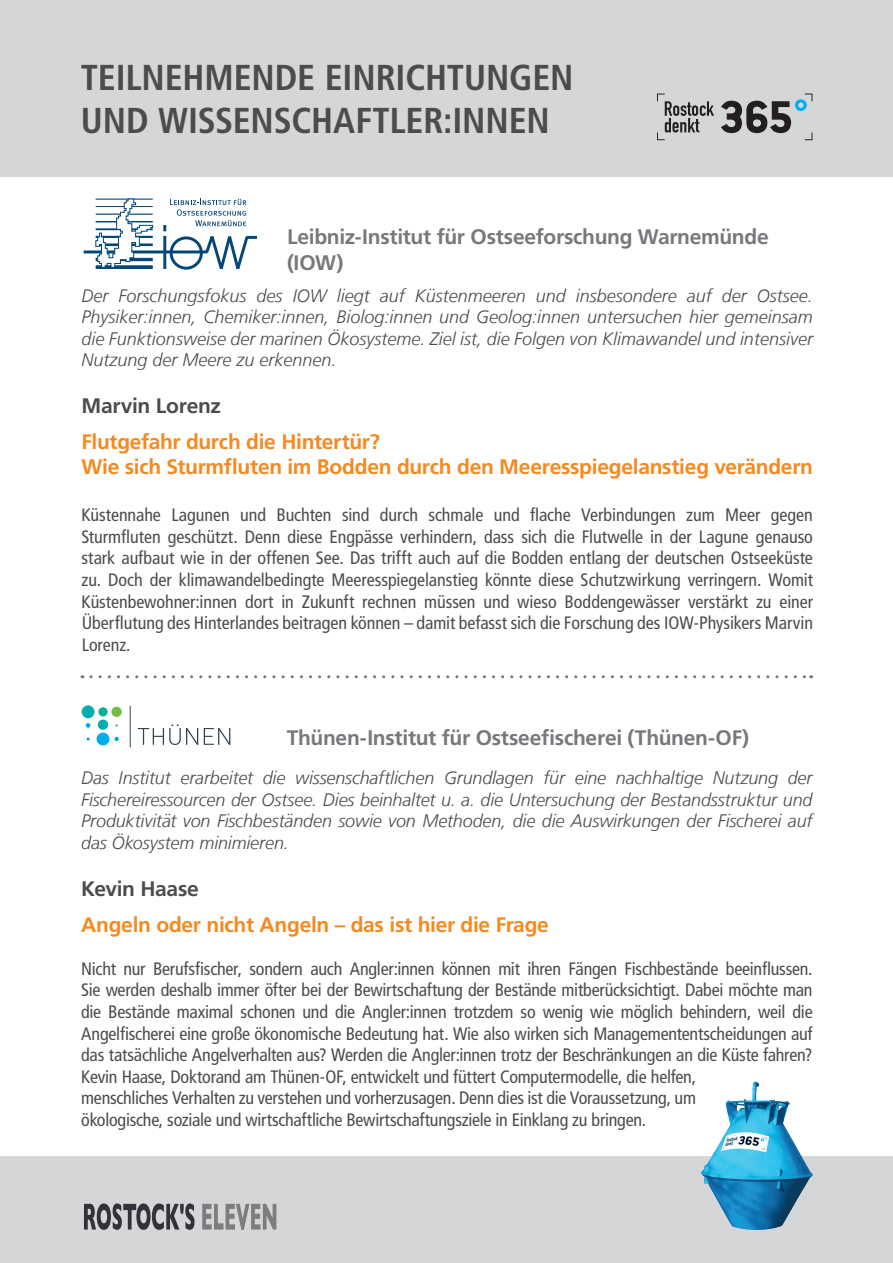
<style>
.page{position:relative;width:893px;height:1263px;background:#fff}
.page>*{position:absolute;margin:0;border:0;box-sizing:border-box;transform-origin:0 0}
.t1{font:700 condensed 36px/43.2px "Frutiger LT Com";letter-spacing:-.005em;color:#4b4c4d}
.t2{font:700 21px/25.2px "Frutiger LT Com";letter-spacing:-.015em;color:#f6891f}
.t3{font:700 21px/25.2px "Frutiger LT Com";letter-spacing:-.015em;color:#76787b}
.t4{font:700 21px "Frutiger LT Com";letter-spacing:-.015em;color:#4b4c4d}
.t5{font:condensed 18px/21.6px "Frutiger LT Com";letter-spacing:-.015em;color:#4b4c4d}
.t6{font:italic 300 18px/21.6px "Frutiger LT Com";color:#4b4c4d;text-align:justify}
</style>
<div class="page">
<div style="left:0;top:0;width:893px;height:176px;background:#d5d6d8"></div>
<div style="left:0;top:1156px;width:893px;height:107px;background:#d5d6d8"></div>
<svg style="left:657px;top:94px;width:57px;height:46px"></svg>
<svg style="left:721px;top:94px;width:91px;height:46px"></svg>
<svg style="left:84px;top:1203px;width:111px;height:27px"></svg>
<svg style="left:202px;top:1204px;width:74px;height:26px"></svg>
<img style="left:700px;top:1081px;width:113px;height:149px">
<svg style="left:91px;top:675px;width:721px;height:3px"></svg>
<svg style="left:204px;top:728px;width:26px;height:17px"></svg>
<svg style="left:138px;top:724px;width:60px;height:21px"></svg>
<hr style="left:130px;top:706px;width:1px;height:41px;background:#33444d">
<div style="left:111px;top:707px;width:11px;height:10px;background:#71bf44;border-radius:50%"></div>
<div style="left:98px;top:707px;width:10px;height:9px;background:#0ab38d;border-radius:50%"></div>
<div style="left:98px;top:719px;width:10px;height:11px;background:#00afad;border-radius:50%"></div>
<div style="left:97px;top:732px;width:12px;height:13px;background:#00aeef;border-radius:50%"></div>
<div style="left:82px;top:705px;width:13px;height:13px;background:#00afad;border-radius:50%"></div>
<svg style="left:86px;top:723px;width:4px;height:5px"></svg>
<svg style="left:115px;top:737px;width:4px;height:4px"></svg>
<svg style="left:83px;top:199px;width:174px;height:71px"></svg>
<h1 class="t1" style="left:81px;top:56px;width:494px">TEILNEHMENDE EINRICHTUNGEN<br>UND WISSENSCHAFTLER:INNEN</h1>
<p class="t3" style="left:287px;top:224px;width:483px">Leibniz-Institut für Ostseeforschung Warnemünde (IOW)</p>
<p class="t6" style="left:82px;top:284px;width:733px">Der Forschungsfokus des IOW liegt auf Küstenmeeren und insbesondere auf der Ostsee.<br>Physiker:innen, Chemiker:innen, Biolog:innen und Geolog:innen untersuchen hier gemeinsam die Funktionsweise der marinen Ökosysteme. Ziel ist, die Folgen von Klimawandel und intensiver Nutzung der Meere zu erkennen.</p>
<p class="t4" style="left:82px;top:393px;width:141px">Marvin Lorenz</p>
<p class="t2" style="left:82px;top:429px;width:733px">Flutgefahr durch die Hintertür?<br>Wie sich Sturmfluten im Bodden durch den Meeresspiegelanstieg verändern</p>
<p class="t5" style="left:81px;top:504px;width:733px;text-align:justify">Küstennahe Lagunen und Buchten sind durch schmale und flache Verbindungen zum Meer gegen Sturmfluten geschützt. Denn diese Engpässe verhindern, dass sich die Flutwelle in der Lagune genauso stark aufbaut wie in der offenen See. Das trifft auch auf die Bodden entlang der deutschen Ostseeküste zu. Doch der klimawandelbedingte Meeresspiegelanstieg könnte diese Schutzwirkung verringern. Womit Küstenbewohner:innen dort in Zukunft rechnen müssen und wieso Boddengewässer verstärkt zu einer Überflutung des Hinterlandes beitragen können – damit befasst sich die Forschung des IOW-Physikers Marvin Lorenz.</p>
<p class="t3" style="left:287px;top:725px;width:464px">Thünen-Institut für Ostseefischerei (Thünen-OF)</p>
<p class="t6" style="left:81px;top:767px;width:733px">Das Institut erarbeitet die wissenschaftlichen Grundlagen für eine nachhaltige Nutzung der Fischereiressourcen der Ostsee. Dies beinhaltet u. a. die Untersuchung der Bestandsstruktur und Produktivität von Fischbeständen sowie von Methoden, die die Auswirkungen der Fischerei auf das Ökosystem minimieren.</p>
<p class="t4" style="left:81px;top:875px;width:119px">Kevin Haase</p>
<p class="t2" style="left:81px;top:911px;width:469px">Angeln oder nicht Angeln – das ist hier die Frage</p>
<p class="t5" style="left:81px;top:957px;width:733px">Nicht nur Berufsfischer, sondern auch Angler:innen können mit ihren Fängen Fischbestände beeinflussen.<br>Sie werden deshalb immer öfter bei der Bewirtschaftung der Bestände mitberücksichtigt. Dabei möchte man die Bestände maximal schonen und die Angler:innen trotzdem so wenig wie möglich behindern, weil die Angelfischerei eine große ökonomische Bedeutung hat. Wie also wirken sich Managemententscheidungen auf das tatsächliche Angelverhalten aus? Werden die Angler:innen trotz der Beschränkungen an die Küste fahren?<br>Kevin Haase, Doktorand am Thünen-OF, entwickelt und füttert Computermodelle, die helfen,<br>menschliches Verhalten zu verstehen und vorherzusagen. Denn dies ist die Voraussetzung, um<br>ökologische, soziale und wirtschaftliche Bewirtschaftungsziele in Einklang zu bringen.</p>
</div>
